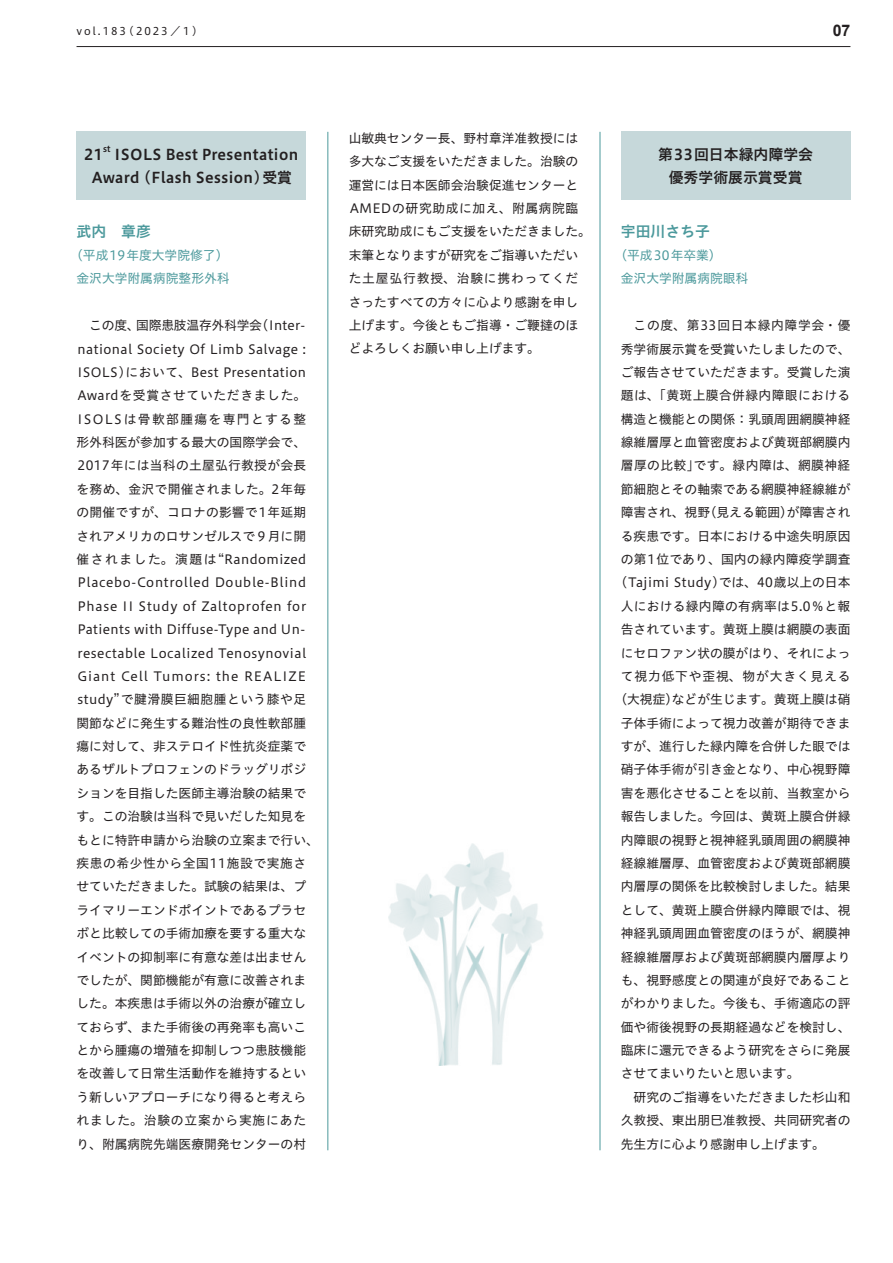
<style>
.page{position:relative;width:893px;height:1263px;background:#fff}
.page>*{position:absolute;margin:0;border:0;box-sizing:border-box;transform-origin:0 0}
.t1{font:700 15.9px "Arial";color:#231f20}
.t2{font:14.85px/23.4px "Hiragino UD Sans Std W6";letter-spacing:.03em;color:#231f20}
.t3{font:14.85px/23.4px "Hiragino UD Sans Std W6";color:#231f20;text-align:center}
.t4{font:14.85px "Hiragino UD Sans Std W6";color:#4c999c}
.t5{font:12.75px/23.4px "Hiragino UD Sans Std W4";color:#231f20}
.t6{font:12.75px/23.4px "Hiragino UD Sans Std W4";color:#4c999c;text-align:center}
.t7{font:12.75px "Hiragino UD Sans Std W4";letter-spacing:.035em;color:#231f20}
.t8{font:12.75px "Hiragino UD Sans Std W4";letter-spacing:.03em;color:#231f20}
.t9{font:12.75px "Hiragino UD Sans Std W4";letter-spacing:.02em;color:#231f20}
.t10{font:12.75px "Hiragino UD Sans Std W4";letter-spacing:.055em;color:#231f20}
.t11{font:12.75px "Hiragino UD Sans Std W4";letter-spacing:.065em;color:#231f20}
.t12{font:10.65px "Hiragino UD Sans Std W4";letter-spacing:.18em;color:#231f20}
.t13{font:8.7px "Hiragino UD Sans Std W6";color:#231f20}
</style>
<div class="page">
<div style="left:77px;top:132px;width:229px;height:68px;background:#c6d8da"></div>
<div style="left:621px;top:132px;width:229px;height:68px;background:#c6d8da"></div>
<hr style="left:327px;top:132px;width:1px;height:1018px;background:#4c999c">
<hr style="left:600px;top:132px;width:1px;height:1018px;background:#4c999c">
<img style="left:388px;top:843px;width:155px;height:222px">
<hr style="left:77px;top:46px;width:773px;height:1px;background:#231f20">
<p class="t12" style="left:77px;top:23px;width:128px">vol.183（2023／1）</p>
<p class="t1" style="left:833px;top:20px;width:19px">07</p>
<p class="t2" style="left:84px;top:142px;width:20px">21</p>
<p class="t13" style="left:103px;top:143px;width:9px">st</p>
<p class="t2" style="left:92px;top:142px;width:208px;text-indent:23px">ISOLS Best Presentation<br>Award (Flash Session)受賞</p>
<p class="t4" style="left:77px;top:220px;width:76px">武内　章彦</p>
<p class="t6" style="left:70px;top:243px;width:161px">（平成19年度大学院修了）金沢大学附属病院整形外科</p>
<p class="t5" style="left:77px;top:313px;width:244px;text-indent:13px">この度、国際患肢温存外科学会（Inter&shy;national Society Of Limb Salvage :<br>ISOLS）において、Best Presentation<br>Awardを受賞させていただきました。<br>ISOLSは骨軟部腫瘍を専門とする整形外科医が参加する最大の国際学会で、<br>2017年には当科の土屋弘行教授が会長を務め、金沢で開催されました。2年毎の開催ですが、コロナの影響で1年延期されアメリカのロサンゼルスで９月に開催されました。演題は“Randomized<br>Placebo-Controlled Double-Blind<br>Phase II Study of Zaltoprofen for<br>Patients with Diffuse-Type and Un&shy;resectable Localized Tenosynovial<br>Giant Cell Tumors: the REALIZE study”で腱滑膜巨細胞腫という膝や足関節などに発生する難治性の良性軟部腫瘍に対して、非ステロイド性抗炎症薬であるザルトプロフェンのドラッグリポジションを目指した医師主導治験の結果です。この治験は当科で見いだした知見をもとに特許申請から治験の立案まで行い、疾患の希少性から全国11施設で実施させていただきました。試験の結果は、プライマリーエンドポイントであるプラセボと比較しての手術加療を要する重大なイベントの抑制率に有意な差は出ませんでしたが、関節機能が有意に改善されました。本疾患は手術以外の治療が確立しておらず、また手術後の再発率も高いことから腫瘍の増殖を抑制しつつ患肢機能を改善して日常生活動作を維持するという新しいアプローチになり得ると考えられました。治験の立案から実施にあたり、附属病院先端医療開発センターの村</p>
<p class="t5" style="left:349px;top:126px;width:244px">山敏典センター長、野村章洋准教授には多大なご支援をいただきました。治験の運営には日本医師会治験促進センターと<br>AMEDの研究助成に加え、附属病院臨床研究助成にもご支援をいただきました。末筆となりますが研究をご指導いただいた土屋弘行教授、治験に携わってくださったすべての方々に心より感謝を申し上げます。今後ともご指導・ご鞭撻のほどよろしくお願い申し上げます。</p>
<p class="t3" style="left:658px;top:142px;width:156px">第33回日本緑内障学会優秀学術展示賞受賞</p>
<p class="t4" style="left:621px;top:220px;width:91px">宇田川さち子</p>
<p class="t6" style="left:621px;top:243px;width:129px;text-align:left;text-indent:-6px">（平成30年卒業）<br>金沢大学附属病院眼科</p>
<p class="t10" style="left:634px;top:316px;width:218px">この度、第33回日本緑内障学会・優</p>
<p class="t5" style="left:621px;top:336px;width:231px">秀学術展示賞を受賞いたしましたので、</p>
<p class="t5" style="left:621px;top:360px;width:231px">ご報告させていただきます。受賞した演</p>
<p class="t7" style="left:621px;top:386px;width:231px">題は、「黄斑上膜合併緑内障眼における</p>
<p class="t5" style="left:621px;top:406px;width:231px">構造と機能との関係：乳頭周囲網膜神経</p>
<p class="t5" style="left:621px;top:430px;width:231px">線維層厚と血管密度および黄斑部網膜内</p>
<p class="t7" style="left:621px;top:456px;width:231px">層厚の比較」です。緑内障は、網膜神経</p>
<p class="t5" style="left:621px;top:477px;width:231px">節細胞とその軸索である網膜神経線維が</p>
<p class="t5" style="left:621px;top:500px;width:231px">障害され、視野（見える範囲）が障害され</p>
<p class="t5" style="left:621px;top:523px;width:231px">る疾患です。日本における中途失明原因</p>
<p class="t5" style="left:621px;top:547px;width:231px">の第1位であり、国内の緑内障疫学調査</p>
<p class="t8" style="left:614px;top:573px;width:237px">（Tajimi Study）では、40歳以上の日本</p>
<p class="t9" style="left:621px;top:596px;width:231px">人における緑内障の有病率は5.0％と報</p>
<p class="t5" style="left:621px;top:617px;width:231px">告されています。黄斑上膜は網膜の表面</p>
<p class="t5" style="left:621px;top:640px;width:231px">にセロファン状の膜がはり、それによっ</p>
<p class="t11" style="left:621px;top:666px;width:231px">て視力低下や歪視、物が大きく見える</p>
<p class="t5" style="left:614px;top:687px;width:237px">（大視症）などが生じます。黄斑上膜は硝</p>
<p class="t5" style="left:621px;top:710px;width:231px">子体手術によって視力改善が期待できま</p>
<p class="t5" style="left:621px;top:734px;width:231px">すが、進行した緑内障を合併した眼では</p>
<p class="t5" style="left:621px;top:757px;width:231px">硝子体手術が引き金となり、中心視野障</p>
<p class="t5" style="left:621px;top:781px;width:231px">害を悪化させることを以前、当教室から</p>
<p class="t5" style="left:621px;top:804px;width:231px">報告しました。今回は、黄斑上膜合併緑</p>
<p class="t5" style="left:621px;top:827px;width:231px">内障眼の視野と視神経乳頭周囲の網膜神</p>
<p class="t5" style="left:621px;top:851px;width:231px">経線維層厚、血管密度および黄斑部網膜</p>
<p class="t5" style="left:621px;top:874px;width:231px">内層厚の関係を比較検討しました。結果</p>
<p class="t5" style="left:621px;top:897px;width:231px">として、黄斑上膜合併緑内障眼では、視</p>
<p class="t5" style="left:621px;top:921px;width:231px">神経乳頭周囲血管密度のほうが、網膜神</p>
<p class="t5" style="left:621px;top:944px;width:231px">経線維層厚および黄斑部網膜内層厚より</p>
<p class="t5" style="left:621px;top:968px;width:231px">も、視野感度との関連が良好であること</p>
<p class="t5" style="left:621px;top:991px;width:231px">がわかりました。今後も、手術適応の評</p>
<p class="t5" style="left:621px;top:1014px;width:231px">価や術後視野の長期経過などを検討し、</p>
<p class="t5" style="left:621px;top:1038px;width:231px">臨床に還元できるよう研究をさらに発展</p>
<p class="t5" style="left:621px;top:1061px;width:180px">させてまいりたいと思います。</p>
<p class="t5" style="left:634px;top:1084px;width:218px">研究のご指導をいただきました杉山和</p>
<p class="t5" style="left:621px;top:1108px;width:231px">久教授、東出朋巳准教授、共同研究者の</p>
<p class="t5" style="left:621px;top:1131px;width:206px">先生方に心より感謝申し上げます。</p>
</div>
